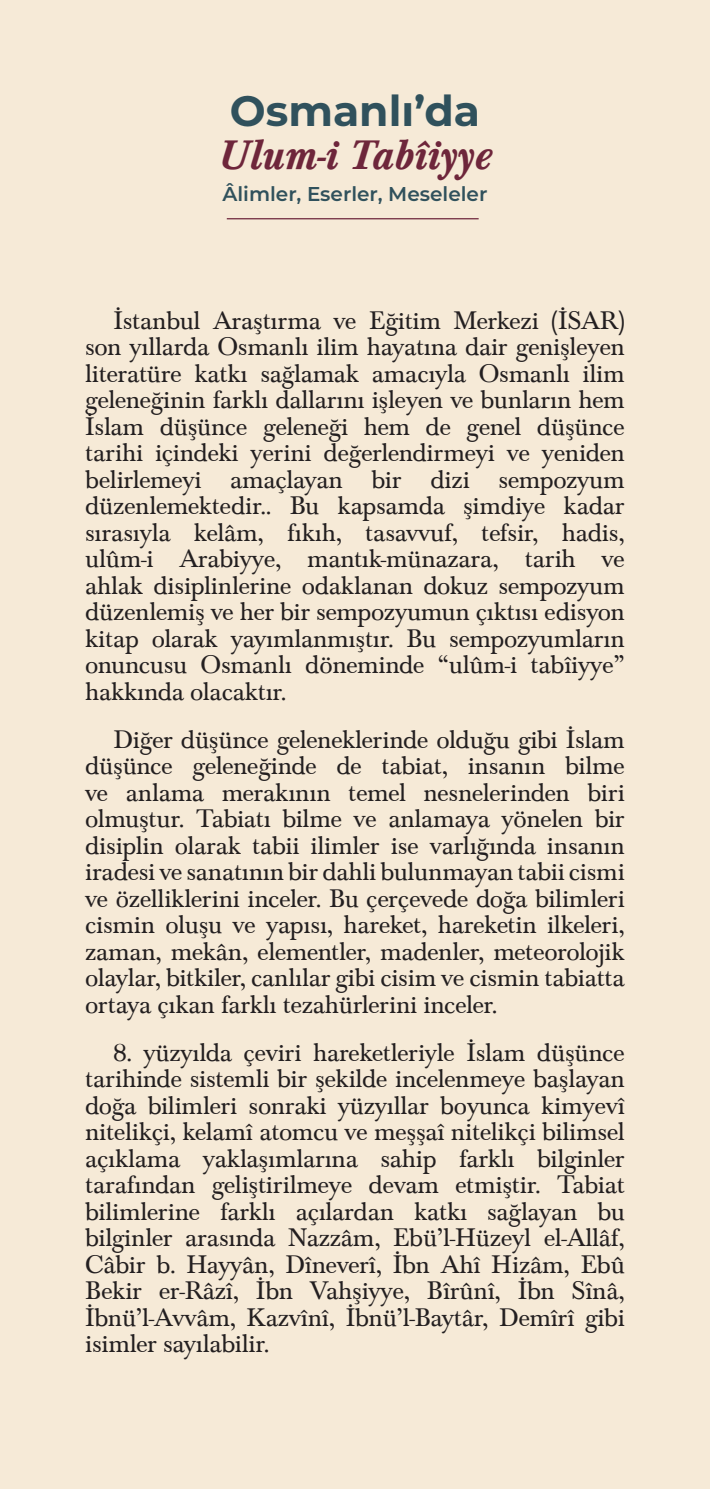
<style>
.page{position:relative;width:710px;height:1489px;background:#fff}
.page>*{position:absolute;margin:0;border:0;box-sizing:border-box;transform-origin:0 0}
.başlık{font:italic 700 42.5px/42.5px "Baskerville";color:#6e263b}
.gövde{font:26.25px/26.5px "Baskerville";letter-spacing:-.01em;color:#231f20;text-align:justify}
.başlık-2{font:600 20px "Montserrat";color:#30515c}
.s1{font-family:"Montserrat";font-style:normal;color:#30515c}
</style>
<div class="page">
<div style="left:0;top:0;width:709px;height:1489px;background:#f6ead7"></div>
<hr style="left:227px;top:218px;width:251px;height:1px;background:#6e263b">
<p class="başlık" style="left:218px;top:87px;width:276px"><span class="s1">Osmanlı’da<br></span>Ulum-i Tabîiyye</p>
<p class="başlık-2" style="left:222px;top:180px;width:266px">Âlimler, Eserler, Meseleler</p>
<p class="gövde" style="left:85px;top:305px;width:541px;text-indent:28px">İstanbul Araştırma ve Eğitim Merkezi (İSAR) son yıllarda Osmanlı ilim hayatına dair genişleyen literatüre katkı sağlamak amacıyla Osmanlı ilim geleneğinin farklı dallarını işleyen ve bunların hem İslam düşünce geleneği hem de genel düşünce tarihi içindeki yerini değerlendirmeyi ve yeniden belirlemeyi amaçlayan bir dizi sempozyum düzenlemektedir.. Bu kapsamda şimdiye kadar sırasıyla kelâm, fıkıh, tasavvuf, tefsir, hadis, ulûm-i Arabiyye, mantık-münazara, tarih ve ahlak disiplinlerine odaklanan dokuz sempozyum düzenlemiş ve her bir sempozyumun çıktısı edisyon kitap olarak yayımlanmıştır. Bu sempozyumların onuncusu Osmanlı döneminde “ulûm-i tabîiyye” hakkında olacaktır.</p>
<p class="gövde" style="left:85px;top:724px;width:541px;text-indent:28px">Diğer düşünce geleneklerinde olduğu gibi İslam düşünce geleneğinde de tabiat, insanın bilme ve anlama merakının temel nesnelerinden biri olmuştur. Tabiatı bilme ve anlamaya yönelen bir disiplin olarak tabii ilimler ise varlığında insanın iradesi ve sanatının bir dahli bulunmayan tabii cismi ve özelliklerini inceler. Bu çerçevede doğa bilimleri cismin oluşu ve yapısı, hareket, hareketin ilkeleri, zaman, mekân, elementler, madenler, meteorolojik olaylar, bitkiler, canlılar gibi cisim ve cismin tabiatta ortaya çıkan farklı tezahürlerini inceler.</p>
<p class="gövde" style="left:85px;top:1037px;width:541px;text-indent:28px">8. yüzyılda çeviri hareketleriyle İslam düşünce tarihinde sistemli bir şekilde incelenmeye başlayan doğa bilimleri sonraki yüzyıllar boyunca kimyevî nitelikçi, kelamî atomcu ve meşşaî nitelikçi bilimsel açıklama yaklaşımlarına sahip farklı bilginler tarafından geliştirilmeye devam etmiştir. Tabiat bilimlerine farklı açılardan katkı sağlayan bu bilginler arasında Nazzâm, Ebü’l-Hüzeyl el-Allâf, Câbir b. Hayyân, Dîneverî, İbn Ahî Hizâm, Ebû Bekir er-Râzî, İbn Vahşiyye, Bîrûnî, İbn Sînâ, İbnü’l-Avvâm, Kazvînî, İbnü’l-Baytâr, Demîrî gibi isimler sayılabilir.</p>
</div>
